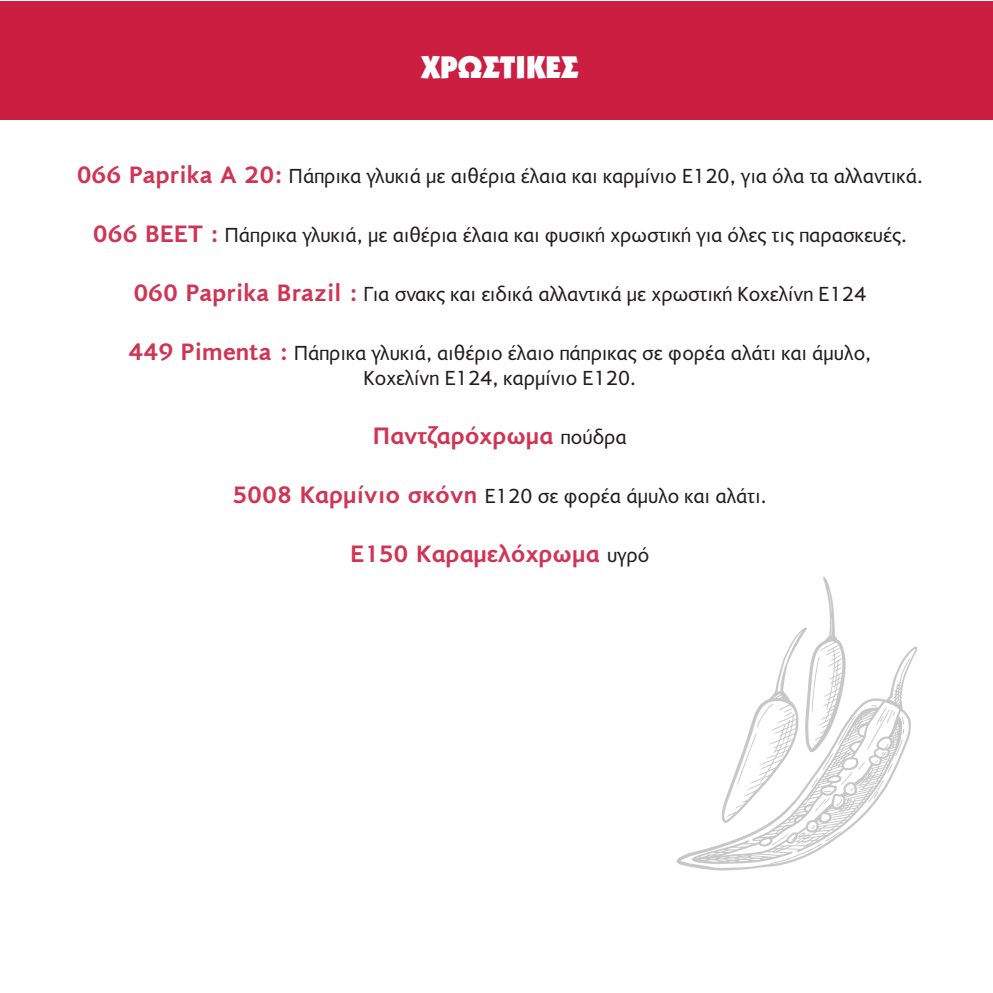
<style>
.page{position:relative;width:993px;height:993px;background:#fff}
.page>*{position:absolute;margin:0;border:0;box-sizing:border-box;transform-origin:0 0}
.t1{font:900 31.5px "Kabel ITC Hel";color:#fff}
.t2{font:700 24.5px "PF Diplomat Sans";color:rgb(203 30 65/.9)}
.t3{font:21px/25.2px "PF Diplomat Sans";color:#231f20;text-align:center}
.s1{font-weight:700;font-size:24.5px;color:rgb(203 30 65/.9)}
.s2{font-weight:400;font-size:21px;color:#231f20}
</style>
<div class="page">
<div style="left:0;top:1px;width:992px;height:118px;background:#cb1e41"></div>
<svg style="left:676px;top:646px;width:241px;height:224px"></svg>
<svg style="left:721px;top:576px;width:182px;height:287px"></svg>
<h1 class="t1" style="left:421px;top:50px;width:159px">ΧΡΩΣΤΙΚΕΣ</h1>
<p class="t3" style="left:77px;top:164px;width:847px"><span class="s1">066 Paprika A 20:</span> Πάπρικα γλυκιά µε αιθέρια έλαια και καρµίνιο Ε120, για όλα τα αλλαντικά.</p>
<p class="t3" style="left:93px;top:223px;width:815px"><span class="s1">066 ΒΕΕΤ :</span> Πάπρικα γλυκιά, µε αιθέρια έλαια και φυσική χρωστική για όλες τις παρασκευές.</p>
<p class="t3" style="left:133px;top:282px;width:734px"><span class="s1">060 Paprika Brazil :</span> Για σνακς και ειδικά αλλαντικά µε χρωστική Κοχελίνη Ε124</p>
<p class="t3" style="left:128px;top:341px;width:743px"><span class="s1">449 Pimenta :</span> Πάπρικα γλυκιά, αιθέριο έλαιο πάπρικας σε φορέα αλάτι και άµυλο,<br>Κοχελίνη Ε124, καρµίνιο Ε120.</p>
<p class="t2" style="left:373px;top:422px;width:255px">Παντζαρόχρωµα <span class="s2">πούδρα</span></p>
<p class="t3" style="left:233px;top:483px;width:535px"><span class="s1">5008 Καρµίνιο σκόνη</span> Ε120 σε φορέα άµυλο και αλάτι.</p>
<p class="t2" style="left:350px;top:540px;width:300px">Ε150 Καραµελόχρωµα <span class="s2">υγρό</span></p>
</div>
